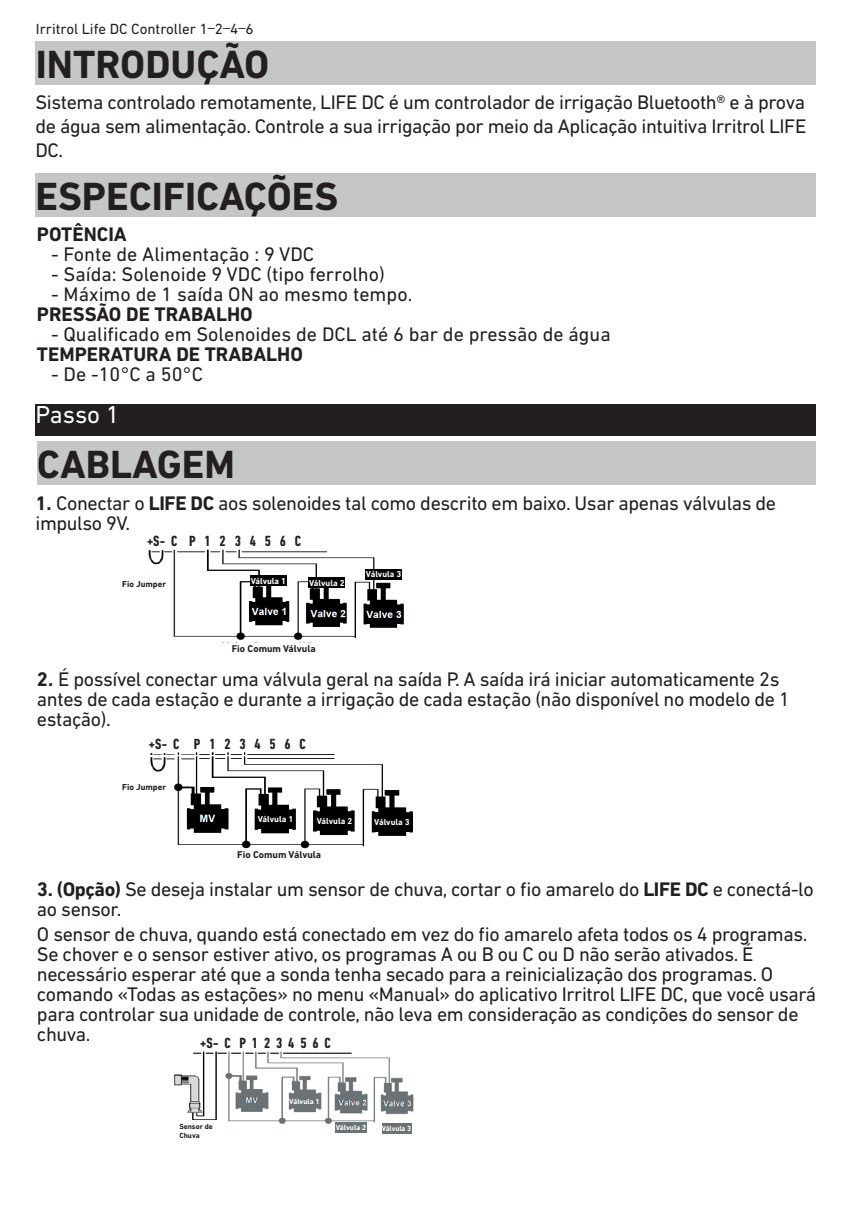
<style>
.page{position:relative;width:851px;height:1205px;background:#fff}
.page>*{position:absolute;margin:0;border:0;box-sizing:border-box;transform-origin:0 0}
.t1{font:700 40px "DIN Next LT Pro";color:#231f20}
.t2{font:25px "DIN Next LT Pro";color:#fff}
.t3{font:20px/20px "DIN Next LT Pro";letter-spacing:-.02em;color:#231f20}
.t4{font:20px "DIN Next LT Pro";color:#231f20}
.t5{font:700 20px "DIN Next LT Pro";color:#231f20}
.t6{font:700 condensed 15px "DIN Next LT Pro";color:#231f20}
.t7{font:15px "DIN Next LT Pro";color:#231f20}
.t8{font:700 10px "DIN Next LT Pro";color:#231f20}
.t9{font:700 8.75px "DIN Next LT Pro";color:#fff}
.t10{font:700 8.75px "DIN Next LT Pro";color:#231f20}
.t11{font:700 7.5px "DIN Next LT Pro";color:#fff}
.t12{font:700 7.5px/9px "DIN Next LT Pro";color:#231f20}
.t13{font:700 7.5px "DIN Next LT Pro";color:#fff;scale:.96 1}
.s1{font-weight:700}
</style>
<div class="page">
<img style="left:174px;top:1051px;width:240px;height:83px">
<div style="left:141px;top:1044px;width:52px;height:30px;background:#fff"></div>
<img style="left:148px;top:549px;width:256px;height:94px">
<div style="left:35px;top:404px;width:780px;height:31px;background:#231f20"></div>
<div style="left:37px;top:441px;width:778px;height:43px;background:#c5c6c8"></div>
<div style="left:36px;top:42px;width:779px;height:43px;background:#c5c6c8"></div>
<div style="left:35px;top:174px;width:780px;height:43px;background:#c5c6c8"></div>
<div style="left:250px;top:575px;width:36px;height:11px;background:#000001"></div>
<div style="left:179px;top:1120px;width:43px;height:20px;background:#fff"></div>
<div style="left:289px;top:1096px;width:31px;height:10px;background:#6b7275"></div>
<div style="left:309px;top:578px;width:36px;height:10px;background:#000001"></div>
<div style="left:335px;top:1122px;width:31px;height:10px;background:#6b7275"></div>
<div style="left:365px;top:569px;width:36px;height:10px;background:#000001"></div>
<div style="left:381px;top:1123px;width:30px;height:10px;background:#6b7275"></div>
<div style="left:122px;top:567px;width:50px;height:33px;background:#fff"></div>
<img style="left:150px;top:752px;width:185px;height:3px">
<img style="left:150px;top:756px;width:263px;height:93px">
<div style="left:257px;top:813px;width:37px;height:10px;background:#000001"></div>
<div style="left:315px;top:816px;width:38px;height:10px;background:#000001"></div>
<div style="left:373px;top:817px;width:38px;height:10px;background:#000001"></div>
<div style="left:122px;top:777px;width:50px;height:19px;background:#fff"></div>
<p class="t7" style="left:36px;top:20px;width:173px">Irritrol Life DC Controller 1</p>
<p class="t7" style="left:208px;top:13px;width:9px">_</p>
<p class="t7" style="left:215px;top:20px;width:10px">2</p>
<p class="t7" style="left:223px;top:13px;width:9px">_</p>
<p class="t7" style="left:230px;top:20px;width:10px">4</p>
<p class="t7" style="left:238px;top:13px;width:9px">_</p>
<p class="t7" style="left:245px;top:20px;width:10px">6</p>
<h1 class="t1" style="left:36px;top:41px;width:235px">INTRODUÇÃO</h1>
<p class="t3" style="left:35px;top:90px;width:772px;line-height:24px;text-align:justify">Sistema controlado remotamente, LIFE DC é um controlador de irrigação Bluetooth® e à prova de água sem alimentação. Controle a sua irrigação por meio da Aplicação intuitiva Irritrol LIFE DC.</p>
<h1 class="t1" style="left:35px;top:173px;width:304px">ESPECIFICAÇÕES</h1>
<p class="t5" style="left:37px;top:223px;width:91px">POTÊNCIA</p>
<p class="t4" style="left:51px;top:243px;width:264px">- Fonte de Alimentação : 9 VDC</p>
<p class="t4" style="left:51px;top:263px;width:335px">- Saída: Solenoide 9 VDC (tipo ferrolho)</p>
<p class="t4" style="left:51px;top:283px;width:362px">- Máximo de 1 saída ON ao mesmo tempo.</p>
<p class="t5" style="left:37px;top:303px;width:217px">PRESSÃO DE TRABALHO</p>
<p class="t4" style="left:51px;top:323px;width:561px">- Qualificado em Solenoides de DCL até 6 bar de pressão de água</p>
<p class="t5" style="left:37px;top:343px;width:267px">TEMPERATURA DE TRABALHO</p>
<p class="t3" style="left:51px;top:364px;width:153px">- De -10°C a 50°C</p>
<p class="t2" style="left:35px;top:399px;width:86px">Passo 1</p>
<h1 class="t1" style="left:37px;top:440px;width:199px">CABLAGEM</h1>
<p class="t3" style="left:35px;top:493px;width:742px"><span class="s1">1.</span> Conectar o <span class="s1">LIFE DC</span> aos solenoides tal como descrito em baixo. Usar apenas válvulas de impulso 9V.</p>
<p class="t6" style="left:147px;top:532px;width:155px">+S- C P 1 2 3 4 5 6 C</p>
<p class="t10" style="left:122px;top:579px;width:45px">Fio Jumper</p>
<p class="t9" style="left:250px;top:576px;width:37px">Válvula 1</p>
<p class="t9" style="left:309px;top:578px;width:37px">Válvula 2</p>
<p class="t9" style="left:366px;top:569px;width:37px">Válvula 3</p>
<p class="t8" style="left:232px;top:642px;width:85px">Fio Comum Válvula</p>
<p class="t3" style="left:37px;top:669px;width:754px"><span class="s1">2.</span> É possível conectar uma válvula geral na saída P. A saída irá iniciar automaticamente 2s antes de cada estação e durante a irrigação de cada estação (não disponível no modelo de 1 estação).</p>
<p class="t6" style="left:149px;top:735px;width:158px">+S- C P 1 2 3 4 5 6 C</p>
<p class="t10" style="left:122px;top:782px;width:45px">Fio Jumper</p>
<p class="t9" style="left:258px;top:813px;width:37px">Válvula 1</p>
<p class="t9" style="left:317px;top:816px;width:37px">Válvula 2</p>
<p class="t9" style="left:374px;top:817px;width:37px">Válvula 3</p>
<p class="t8" style="left:237px;top:848px;width:85px">Fio Comum Válvula</p>
<p class="t3" style="left:37px;top:879px;width:778px"><span class="s1">3. (Opção)</span> Se deseja instalar um sensor de chuva, cortar o fio amarelo do <span class="s1">LIFE DC</span> e conectá-lo ao sensor.</p>
<p class="t3" style="left:37px;top:924px;width:780px">O sensor de chuva, quando está conectado em vez do fio amarelo afeta todos os 4 programas.<br>Se chover e o sensor estiver ativo, os programas A ou B ou C ou D não serão ativados. É necessário esperar até que a sonda tenha secado para a reinicialização dos programas. O comando «Todas as estações» no menu «Manual» do aplicativo Irritrol LIFE DC, que você usará para controlar sua unidade de controle, não leva em consideração as condições do sensor de chuva.</p>
<p class="t6" style="left:200px;top:1035px;width:132px">+S- C P 1 2 3 4 5 6 C</p>
<p class="t12" style="left:179px;top:1121px;width:35px">Sensor de<br>Chuva</p>
<p class="t11" style="left:289px;top:1097px;width:32px">Válvula 1</p>
<p class="t11" style="left:336px;top:1123px;width:32px">Válvula 2</p>
<p class="t13" style="left:382px;top:1124px;width:32px">Válvula 3</p>
</div>
